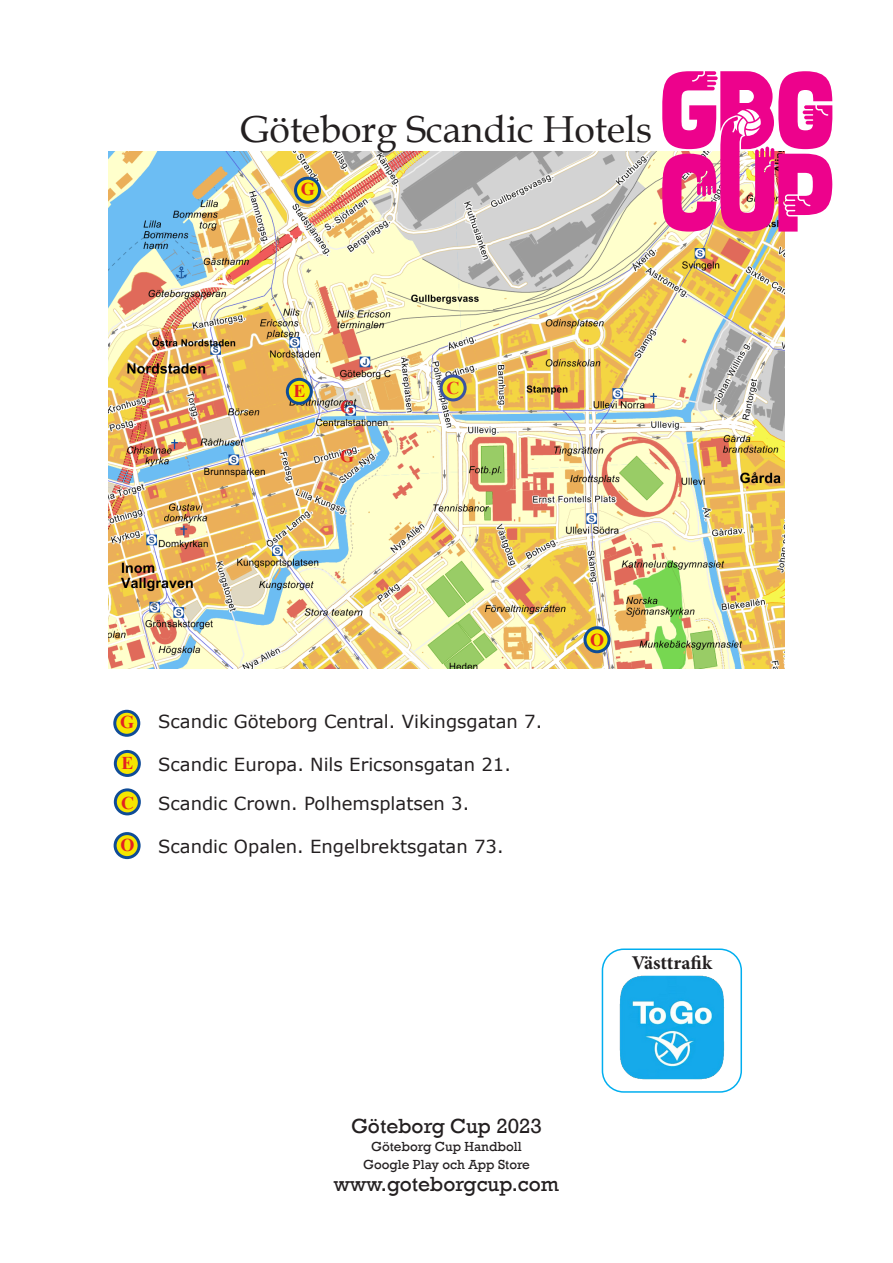
<style>
.page{position:relative;width:893px;height:1263px;background:#fff}
.page>*{position:absolute;margin:0;border:0;box-sizing:border-box;transform-origin:0 0}
.t1{font:37.5px "Book Antiqua";color:#231f20}
.t2{font:21px "Rockwell";color:#231f20}
.t3{font:700 19.5px "Minion Pro";letter-spacing:-.005em;color:#231f20}
.t4{font:18px "Verdana";color:#231f20}
.t5{font:700 18px "Times New Roman";color:#e42121}
.t6{font:700 18px "Times New Roman";color:#ee2d29}
.t7{font:13.5px "Rockwell";color:#231f20}
</style>
<div class="page">
<img style="left:108px;top:151px;width:676px;height:518px">
<svg style="left:662px;top:71px;width:170px;height:161px"></svg>
<div style="left:115px;top:790px;width:24px;height:24px;background:#f5e600;border-radius:50%"></div>
<div style="left:114px;top:788px;width:27px;height:27px;border:3px solid #0f4c97;border-radius:50%"></div>
<div style="left:115px;top:751px;width:24px;height:24px;background:#f5e600;border-radius:50%"></div>
<div style="left:114px;top:750px;width:27px;height:27px;border:3px solid #0f4c97;border-radius:50%"></div>
<div style="left:585px;top:628px;width:24px;height:24px;background:#f5e600;border-radius:50%"></div>
<div style="left:583px;top:626px;width:27px;height:27px;border:3px solid #0f4c97;border-radius:50%"></div>
<div style="left:441px;top:376px;width:24px;height:24px;background:#ede92a;border-radius:50%"></div>
<div style="left:440px;top:374px;width:27px;height:27px;border:3px solid #3a53a3;border-radius:50%"></div>
<div style="left:115px;top:833px;width:24px;height:24px;background:#f5e600;border-radius:50%"></div>
<div style="left:114px;top:832px;width:27px;height:27px;border:3px solid #0f4c97;border-radius:50%"></div>
<div style="left:287px;top:379px;width:24px;height:24px;background:#f5e600;border-radius:50%"></div>
<div style="left:286px;top:378px;width:27px;height:27px;border:3px solid #0f4c97;border-radius:50%"></div>
<div style="left:602px;top:948px;width:140px;height:145px;border:2px solid #00aeef;border-radius:21px"></div>
<img style="left:619px;top:975px;width:106px;height:105px">
<div style="left:295px;top:178px;width:25px;height:24px;background:#f5e600;border-radius:50%"></div>
<div style="left:294px;top:177px;width:27px;height:27px;border:3px solid #0f4c97;border-radius:50%"></div>
<div style="left:115px;top:711px;width:24px;height:24px;background:#f5e600;border-radius:50%"></div>
<div style="left:113px;top:710px;width:27px;height:27px;border:3px solid #0f4c97;border-radius:50%"></div>
<p class="t1" style="left:241px;top:103px;width:412px">Göteborg Scandic Hotels</p>
<p class="t5" style="left:301px;top:176px;width:16px">G</p>
<p class="t5" style="left:294px;top:377px;width:14px">E</p>
<p class="t5" style="left:340px;top:394px;width:16px">G</p>
<p class="t5" style="left:340px;top:443px;width:16px">G</p>
<p class="t6" style="left:447px;top:375px;width:14px">C</p>
<p class="t5" style="left:120px;top:709px;width:16px">G</p>
<p class="t5" style="left:122px;top:750px;width:14px">E</p>
<p class="t5" style="left:121px;top:790px;width:14px">C</p>
<p class="t5" style="left:120px;top:832px;width:16px">O</p>
<p class="t4" style="left:158px;top:709px;width:386px">Scandic Göteborg Central. Vikingsgatan 7.</p>
<p class="t4" style="left:158px;top:752px;width:354px">Scandic Europa. Nils Ericsonsgatan 21.</p>
<p class="t4" style="left:158px;top:790px;width:313px">Scandic Crown. Polhemsplatsen 3.</p>
<p class="t4" style="left:158px;top:834px;width:347px">Scandic Opalen. Engelbrektsgatan 73.</p>
<p class="t5" style="left:590px;top:627px;width:16px">O</p>
<p class="t3" style="left:632px;top:949px;width:82px">Västtrafik</p>
<p class="t2" style="left:351px;top:1114px;width:192px">Göteborg Cup 2023</p>
<p class="t2" style="left:334px;top:1171px;width:227px">www.goteborgcup.com</p>
<p class="t7" style="left:371px;top:1139px;width:152px">Göteborg Cup Handboll</p>
<p class="t7" style="left:363px;top:1157px;width:168px">Google Play och App Store</p>
</div>
